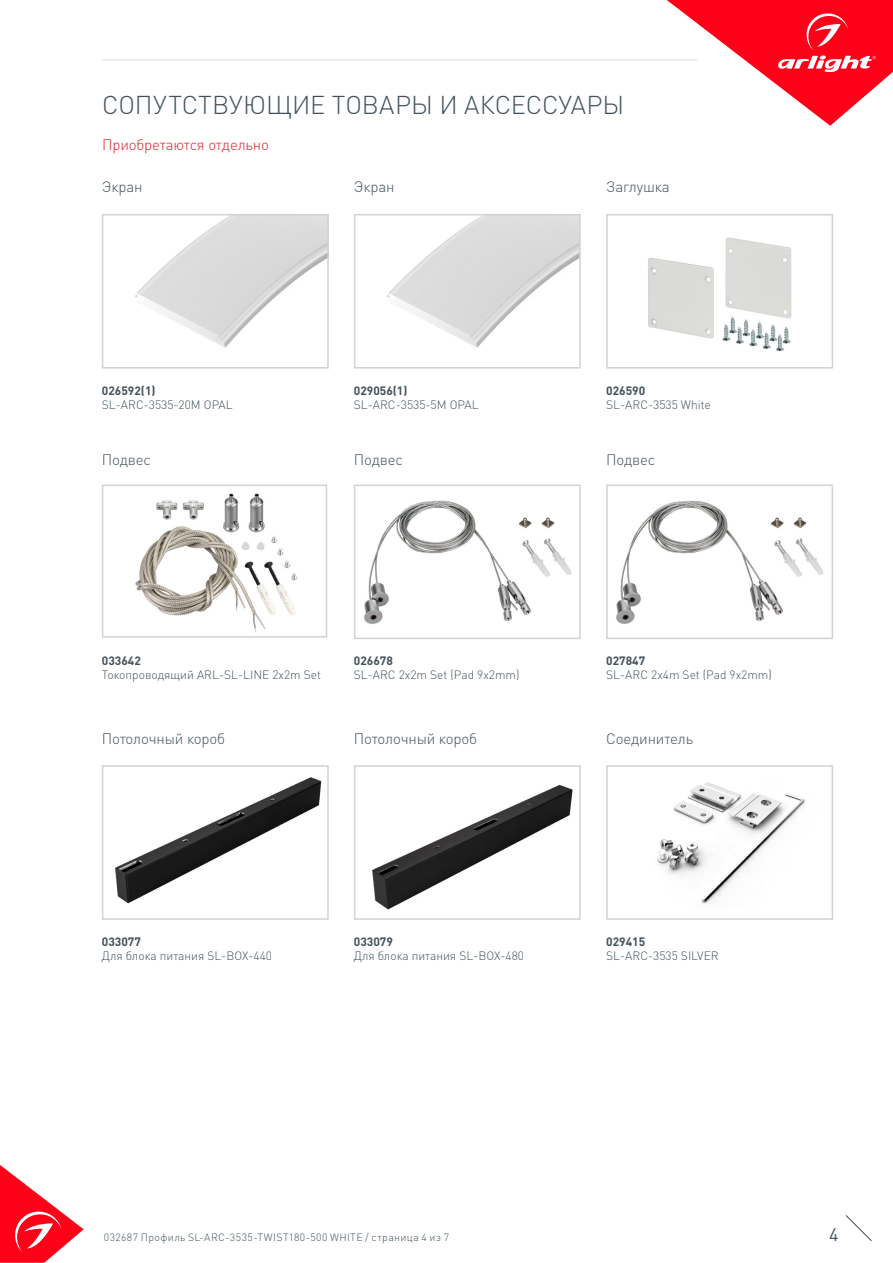
<style>
.page{position:relative;width:893px;height:1263px;background:#fff}
.page>*{position:absolute;margin:0;border:0;box-sizing:border-box;transform-origin:0 0}
.t1{font:300 25.5px "DIN Pro";color:#425159}
.t2{font:18px "DIN Pro";color:#425159}
.t3{font:300 15px "DIN Pro";letter-spacing:-.01em;color:#425159}
.t4{font:300 15px "DIN Pro";letter-spacing:-.01em;color:#d5262a}
.t5{font:300 12px "DIN Pro";color:#425159}
.t6{font:700 12px "DIN Pro";color:#425159}
.t7{font:300 10.5px "DIN Pro";letter-spacing:.04em;color:#425159}
</style>
<div class="page">
<svg style="left:0;top:1165px;width:84px;height:98px"></svg>
<svg style="left:845px;top:1215px;width:27px;height:26px"></svg>
<svg style="left:667px;top:0;width:226px;height:126px"></svg>
<hr style="left:102px;top:60px;width:595px;height:1px;background:#dcdddf">
<img style="left:648px;top:237px;width:144px;height:115px">
<div style="left:606px;top:214px;width:227px;height:155px;border:2px solid #d1d2d4"></div>
<img style="left:135px;top:217px;width:191px;height:131px">
<div style="left:102px;top:214px;width:227px;height:155px;border:2px solid #d1d2d4"></div>
<img style="left:387px;top:217px;width:191px;height:131px">
<div style="left:354px;top:214px;width:227px;height:155px;border:2px solid #d1d2d4"></div>
<img style="left:657px;top:782px;width:149px;height:122px">
<div style="left:606px;top:765px;width:227px;height:155px;border:2px solid #d1d2d4"></div>
<svg style="left:102px;top:765px;width:227px;height:155px"></svg>
<svg style="left:354px;top:765px;width:227px;height:155px"></svg>
<img style="left:364px;top:500px;width:208px;height:124px">
<div style="left:354px;top:484px;width:227px;height:155px;border:2px solid #d1d2d4"></div>
<img style="left:616px;top:500px;width:208px;height:124px">
<div style="left:606px;top:484px;width:227px;height:155px;border:2px solid #d1d2d4"></div>
<img style="left:135px;top:493px;width:162px;height:140px">
<div style="left:102px;top:484px;width:225px;height:154px;border:2px solid #d1d2d4"></div>
<p class="t1" style="left:102px;top:87px;width:524px">СОПУТСТВУЮЩИЕ ТОВАРЫ И АКСЕССУАРЫ</p>
<p class="t4" style="left:102px;top:134px;width:168px">Приобретаются отдельно</p>
<p class="t3" style="left:102px;top:177px;width:42px">Экран</p>
<p class="t3" style="left:354px;top:177px;width:42px">Экран</p>
<p class="t3" style="left:606px;top:177px;width:65px">Заглушка</p>
<p class="t6" style="left:102px;top:382px;width:55px">026592(1)</p>
<p class="t5" style="left:102px;top:397px;width:132px">SL-ARC-3535-20M OPAL</p>
<p class="t3" style="left:102px;top:449px;width:51px">Подвес</p>
<p class="t6" style="left:354px;top:382px;width:55px">029056(1)</p>
<p class="t5" style="left:354px;top:397px;width:126px">SL-ARC-3535-5M OPAL</p>
<p class="t6" style="left:606px;top:382px;width:41px">026590</p>
<p class="t5" style="left:606px;top:397px;width:106px">SL-ARC-3535 White</p>
<p class="t3" style="left:354px;top:449px;width:51px">Подвес</p>
<p class="t3" style="left:606px;top:449px;width:51px">Подвес</p>
<p class="t6" style="left:102px;top:652px;width:41px">033642</p>
<p class="t5" style="left:102px;top:666px;width:221px">Токопроводящий ARL-SL-LINE 2x2m Set</p>
<p class="t6" style="left:354px;top:652px;width:41px">026678</p>
<p class="t5" style="left:354px;top:666px;width:167px">SL-ARC 2x2m Set (Pad 9x2mm)</p>
<p class="t6" style="left:606px;top:652px;width:41px">027847</p>
<p class="t5" style="left:606px;top:667px;width:167px">SL-ARC 2x4m Set (Pad 9x2mm)</p>
<p class="t3" style="left:102px;top:728px;width:125px">Потолочный короб</p>
<p class="t3" style="left:354px;top:728px;width:125px">Потолочный короб</p>
<p class="t3" style="left:606px;top:728px;width:89px">Соединитель</p>
<p class="t6" style="left:102px;top:933px;width:41px">033077</p>
<p class="t5" style="left:102px;top:948px;width:172px">Для блока питания SL-BOX-440</p>
<p class="t6" style="left:354px;top:933px;width:41px">033079</p>
<p class="t5" style="left:354px;top:948px;width:172px">Для блока питания SL-BOX-480</p>
<p class="t6" style="left:606px;top:933px;width:41px">029415</p>
<p class="t5" style="left:606px;top:948px;width:114px">SL-ARC-3535 SILVER</p>
<p class="t7" style="left:104px;top:1230px;width:347px">032687 Профиль SL-ARC-3535-TWIST180-500 WHITE / страница 4 из 7</p>
<h2 class="t2" style="left:829px;top:1222px;width:11px">4</h2>
</div>
